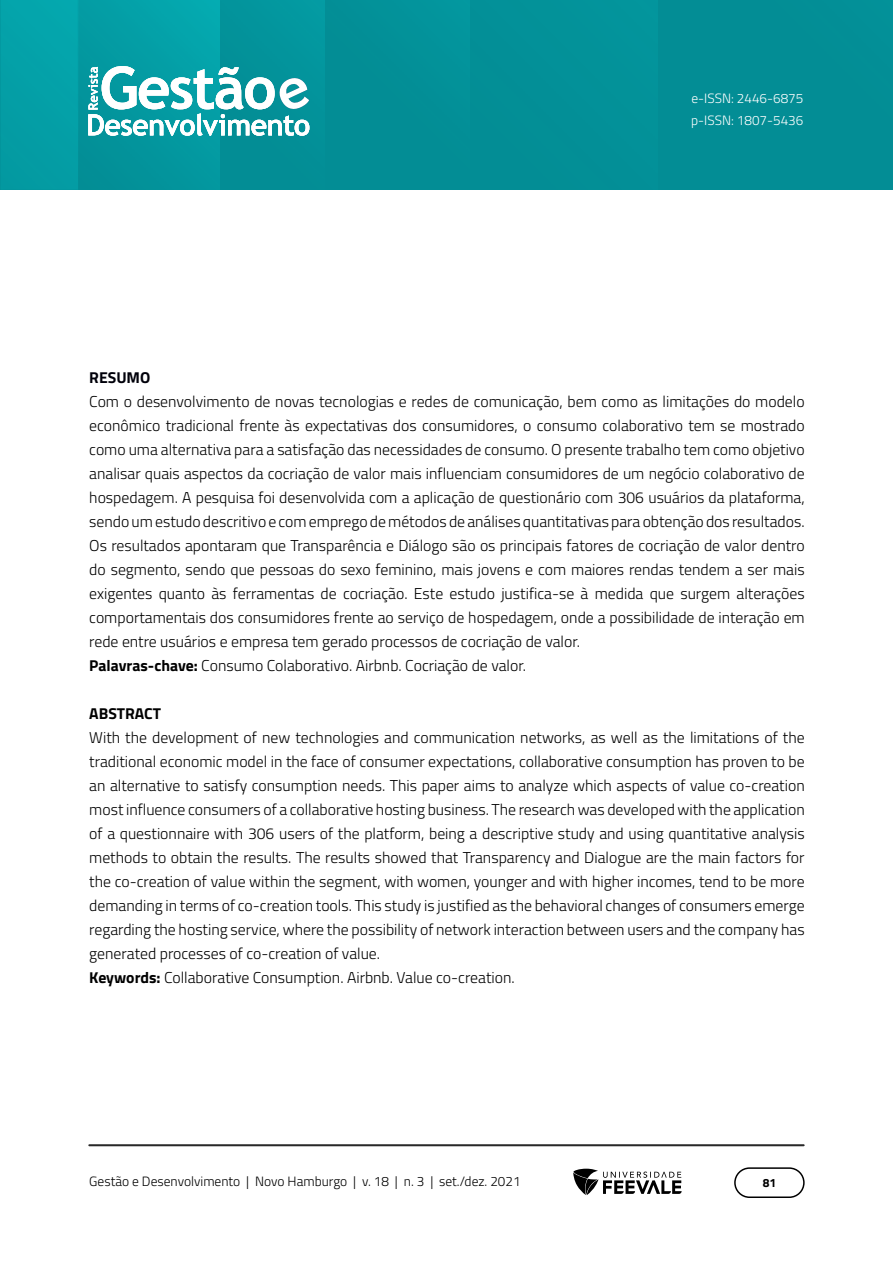
<style>
.page{position:relative;width:893px;height:1263px;background:#fff}
.page>*{position:absolute;margin:0;border:0;box-sizing:border-box;transform-origin:0 0}
.Resumo{font:300 15.75px/24px "Titillium Web";color:#000;text-align:justify}
.Resumo-2{font:700 15.75px "Titillium Web";color:#000}
.Resumo-3{font:700 15.75px "Titillium Web";color:#00000a}
.t1{font:300 13.5px "Titillium Web";color:#000}
.t2{font:300 13.5px/22.5px "Titillium Web";color:#fff}
.t3{font:700 12px "Titillium Web";color:#000}
.s1{font-weight:700}
</style>
<div class="page">
<hr style="left:892px;top:0;width:1px;height:190px;background:#03878f">
<img style="left:0;top:0;width:892px;height:190px">
<img style="left:78px;top:0;width:1px;height:190px">
<svg style="left:471px;top:0;width:1px;height:190px"></svg>
<hr style="left:89px;top:1144px;width:715px;height:2px;background:#282828">
<div style="left:734px;top:1167px;width:71px;height:31px;border:2px solid #000;border-radius:15px"></div>
<svg style="left:573px;top:1169px;width:109px;height:26px"></svg>
<svg style="left:88px;top:66px;width:221px;height:70px"></svg>
<p class="t2" style="left:691px;top:86px;width:114px">e-ISSN: 2446-6875 p-ISSN: 1807-5436</p>
<p class="Resumo-3" style="left:89px;top:366px;width:63px">RESUMO</p>
<p class="Resumo" style="left:89px;top:389px;width:717px">Com o desenvolvimento de novas tecnologias e redes de comunicação, bem como as limitações do modelo econômico tradicional frente às expectativas dos consumidores, o consumo colaborativo tem se mostrado como uma alternativa para a satisfação das necessidades de consumo. O presente trabalho tem como objetivo analisar quais aspectos da cocriação de valor mais influenciam consumidores de um negócio colaborativo de hospedagem. A pesquisa foi desenvolvida com a aplicação de questionário com 306 usuários da plataforma, sendo um estudo descritivo e com emprego de métodos de análises quantitativas para obtenção dos resultados.<br>Os resultados apontaram que Transparência e Diálogo são os principais fatores de cocriação de valor dentro do segmento, sendo que pessoas do sexo feminino, mais jovens e com maiores rendas tendem a ser mais exigentes quanto às ferramentas de cocriação. Este estudo justifica-se à medida que surgem alterações comportamentais dos consumidores frente ao serviço de hospedagem, onde a possibilidade de interação em rede entre usuários e empresa tem gerado processos de cocriação de valor.</p>
<p class="Resumo" style="left:89px;top:653px;width:438px"><span class="s1">Palavras-chave:</span> Consumo Colaborativo. Airbnb. Cocriação de valor.</p>
<p class="Resumo-2" style="left:89px;top:702px;width:73px">ABSTRACT</p>
<p class="Resumo" style="left:89px;top:725px;width:717px">With the development of new technologies and communication networks, as well as the limitations of the traditional economic model in the face of consumer expectations, collaborative consumption has proven to be an alternative to satisfy consumption needs. This paper aims to analyze which aspects of value co-creation most influence consumers of a collaborative hosting business. The research was developed with the application of a questionnaire with 306 users of the platform, being a descriptive study and using quantitative analysis methods to obtain the results. The results showed that Transparency and Dialogue are the main factors for the co-creation of value within the segment, with women, younger and with higher incomes, tend to be more demanding in terms of co-creation tools. This study is justified as the behavioral changes of consumers emerge regarding the hosting service, where the possibility of network interaction between users and the company has generated processes of co-creation of value.</p>
<p class="Resumo" style="left:89px;top:965px;width:427px"><span class="s1">Keywords:</span> Collaborative Consumption. Airbnb. Value co-creation.</p>
<p class="t1" style="left:89px;top:1171px;width:433px">Gestão e Desenvolvimento | Novo Hamburgo | v. 18 | n. 3 | set./dez. 2021</p>
<p class="t3" style="left:763px;top:1174px;width:15px">81</p>
</div>
